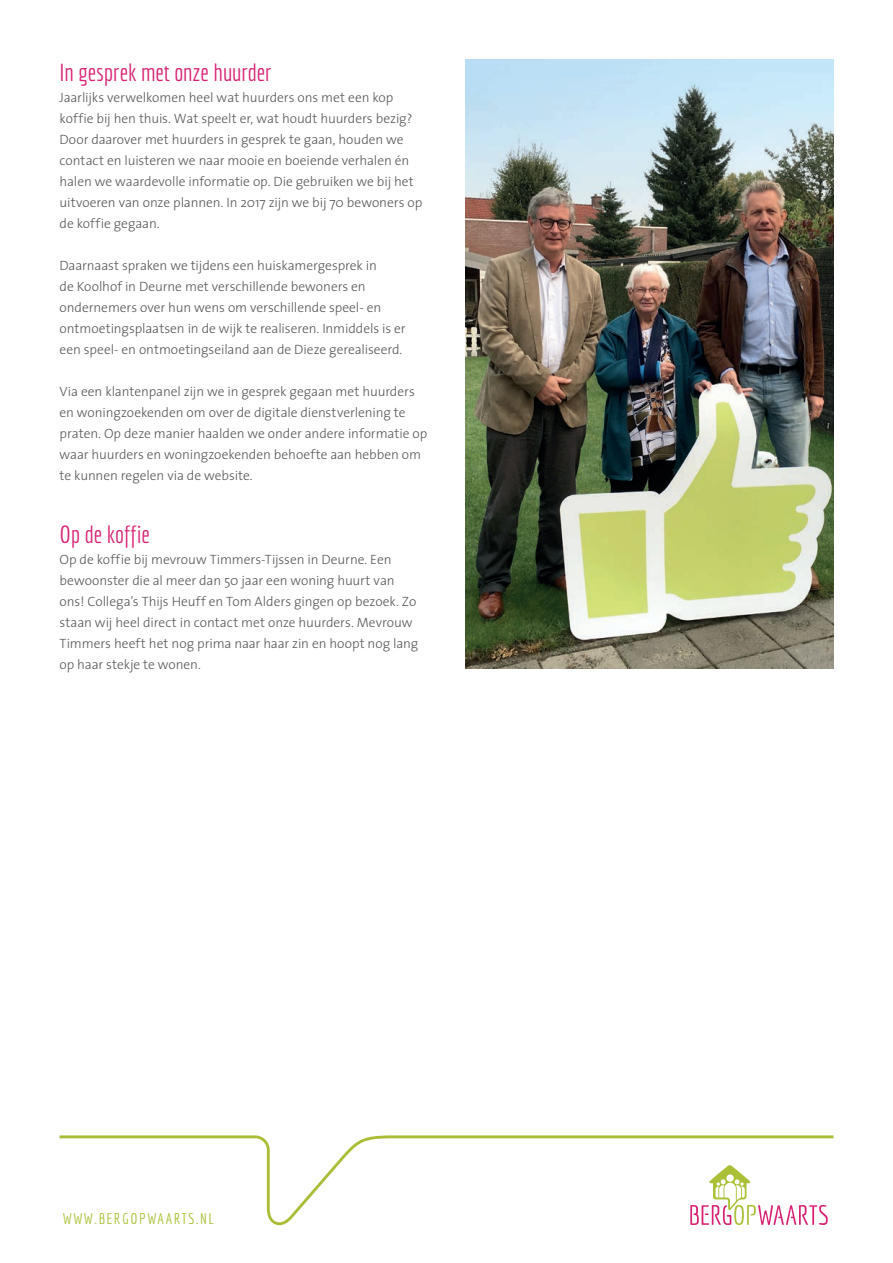
<style>
.page{position:relative;width:893px;height:1263px;background:#fff}
.page>*{position:absolute;margin:0;border:0;box-sizing:border-box;transform-origin:0 0}
.t1{font:24px "Economica";color:#d82373}
.t2{font:15px "Economica";letter-spacing:.1em;color:#acc037}
.t3{font:300 13.5px/21px "The Sans";letter-spacing:-.005em;color:#57585a}
</style>
<div class="page">
<svg style="left:60px;top:1135px;width:773px;height:90px"></svg>
<svg style="left:690px;top:1165px;width:138px;height:60px"></svg>
<img style="left:466px;top:60px;width:367px;height:609px">
<h1 class="t1" style="left:60px;top:58px;width:214px">In gesprek met onze huurder</h1>
<p class="t3" style="left:60px;top:86px;width:364px">Jaarlijks verwelkomen heel wat huurders ons met een kop koffie bij hen thuis. Wat speelt er, wat houdt huurders bezig?<br>Door daarover met huurders in gesprek te gaan, houden we contact en luisteren we naar mooie en boeiende verhalen én halen we waardevolle informatie op. Die gebruiken we bij het uitvoeren van onze plannen. In 2017 zijn we bij 70 bewoners op de koffie gegaan.</p>
<p class="t3" style="left:60px;top:254px;width:348px">Daarnaast spraken we tijdens een huiskamergesprek in<br>de Koolhof in Deurne met verschillende bewoners en ondernemers over hun wens om verschillende speel- en ontmoetingsplaatsen in de wijk te realiseren. Inmiddels is er een speel- en ontmoetingseiland aan de Dieze gerealiseerd.</p>
<p class="t3" style="left:60px;top:380px;width:369px">Via een klantenpanel zijn we in gesprek gegaan met huurders en woningzoekenden om over de digitale dienstverlening te praten. Op deze manier haalden we onder andere informatie op waar huurders en woningzoekenden behoefte aan hebben om te kunnen regelen via de website.</p>
<h1 class="t1" style="left:60px;top:520px;width:92px">Op de koffie</h1>
<p class="t3" style="left:60px;top:548px;width:360px">Op de koffie bij mevrouw Timmers-Tijssen in Deurne. Een bewoonster die al meer dan 50 jaar een woning huurt van ons! Collega’s Thijs Heuff en Tom Alders gingen op bezoek. Zo staan wij heel direct in contact met onze huurders. Mevrouw Timmers heeft het nog prima naar haar zin en hoopt nog lang op haar stekje te wonen.</p>
<p class="t2" style="left:63px;top:1210px;width:153px">WWW.BERGOPWAARTS.NL</p>
</div>
